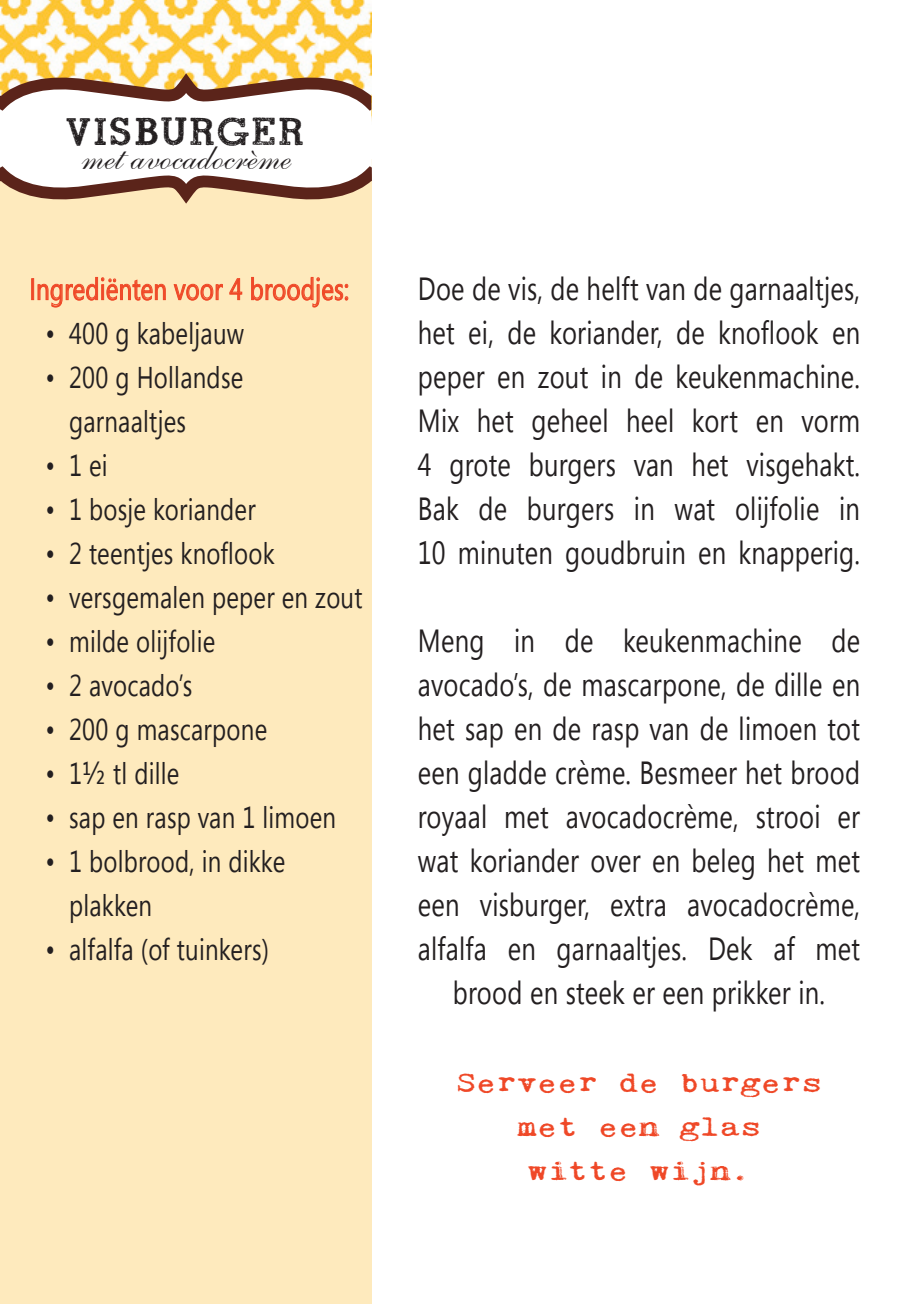
<style>
.page{position:relative;width:913px;height:1304px;background:#fff}
.page>*{position:absolute;margin:0;border:0;box-sizing:border-box;transform-origin:0 0}
.t1{font:48.8px "ROADMOVIE";letter-spacing:.01em;color:#231f20}
.t2{font:37.6px "Shelley LT Std Script";color:#231f20}
.t3{font:32px/44px "Segoe UI";letter-spacing:.01em;color:#231f20;text-align:justify;scale:.8 1}
.t4{font:30px/44px "Segoe UI";letter-spacing:.01em;color:#231f20;scale:.8 1}
.t5{font:30px "Segoe UI";letter-spacing:.01em;color:#ef4827;scale:.8 1}
.t6{font:28px/44px "Kingthings Trypewriter 2";letter-spacing:-.01em;color:#ef4827;text-align:center;scale:1.26 1}
.s1{font-size:32px}
</style>
<div class="page">
<img style="left:0;top:0;width:372px;height:63px">
<div style="left:0;top:159px;width:372px;height:1145px;background:#feeabd"></div>
<svg style="left:0;top:63px;width:372px;height:141px"></svg>
<div style="left:31px;top:278px;width:3px;height:22px;border:1px solid #ef4827"></div>
<svg style="left:37px;top:277px;width:129px;height:30px"></svg>
<svg style="left:173px;top:284px;width:50px;height:17px"></svg>
<svg style="left:229px;top:278px;width:13px;height:22px"></svg>
<svg style="left:251px;top:277px;width:97px;height:30px"></svg>
<h1 class="t1" style="left:66px;top:106px;width:242px">Visburger</h1>
<p class="t2" style="left:81px;top:135px;width:211px">met avocadocrème</p>
<p class="t5" style="left:29px;top:268px;width:401px">Ingrediënten voor 4 broodjes:</p>
<p class="t4" style="left:45px;top:310px;width:250px">• 400 g kabeljauw</p>
<p class="t4" style="left:69px;top:354px;width:219px;text-indent:-24px">• 200 g Hollandse garnaaltjes</p>
<p class="t4" style="left:45px;top:442px;width:79px">• 1 ei</p>
<p class="t4" style="left:45px;top:486px;width:264px">• 1 bosje koriander</p>
<p class="t4" style="left:45px;top:530px;width:288px">• 2 teentjes knoflook</p>
<p class="t4" style="left:45px;top:574px;width:398px">• versgemalen peper en zout</p>
<p class="t4" style="left:45px;top:618px;width:214px">• milde olijfolie</p>
<p class="t4" style="left:45px;top:662px;width:185px">• 2 avocado’s</p>
<p class="t4" style="left:45px;top:706px;width:279px">• 200 g mascarpone</p>
<p class="t4" style="left:45px;top:750px;width:169px">• 1<span class="s1">½</span> tl dille</p>
<p class="t4" style="left:45px;top:794px;width:365px">• sap en rasp van 1 limoen</p>
<p class="t4" style="left:69px;top:838px;width:272px;text-indent:-24px">• 1 bolbrood, in dikke plakken</p>
<p class="t4" style="left:45px;top:926px;width:281px">• alfalfa (of tuinkers)</p>
<p class="t3" style="left:418px;top:266px;width:554px">Doe de vis, de helft van de garnaaltjes, het ei, de koriander, de knoflook en peper en zout in de keukenmachine.<br>Mix het geheel heel kort en vorm 4 grote burgers van het visgehakt.<br>Bak de burgers in wat olijfolie in 10 minuten goudbruin en knapperig.</p>
<p class="t3" style="left:418px;top:618px;width:554px;text-align:center">Meng in de keukenmachine de avocado’s, de mascarpone, de dille en het sap en de rasp van de limoen tot een gladde crème. Besmeer het brood royaal met avocadocrème, strooi er wat koriander over en beleg het met een visburger, extra avocadocrème, alfalfa en garnaaltjes. Dek af met brood en steek er een prikker in.</p>
<p class="t6" style="left:456px;top:1061px;width:292px">Serveer de burgers met een glas<br>witte wijn.</p>
</div>
